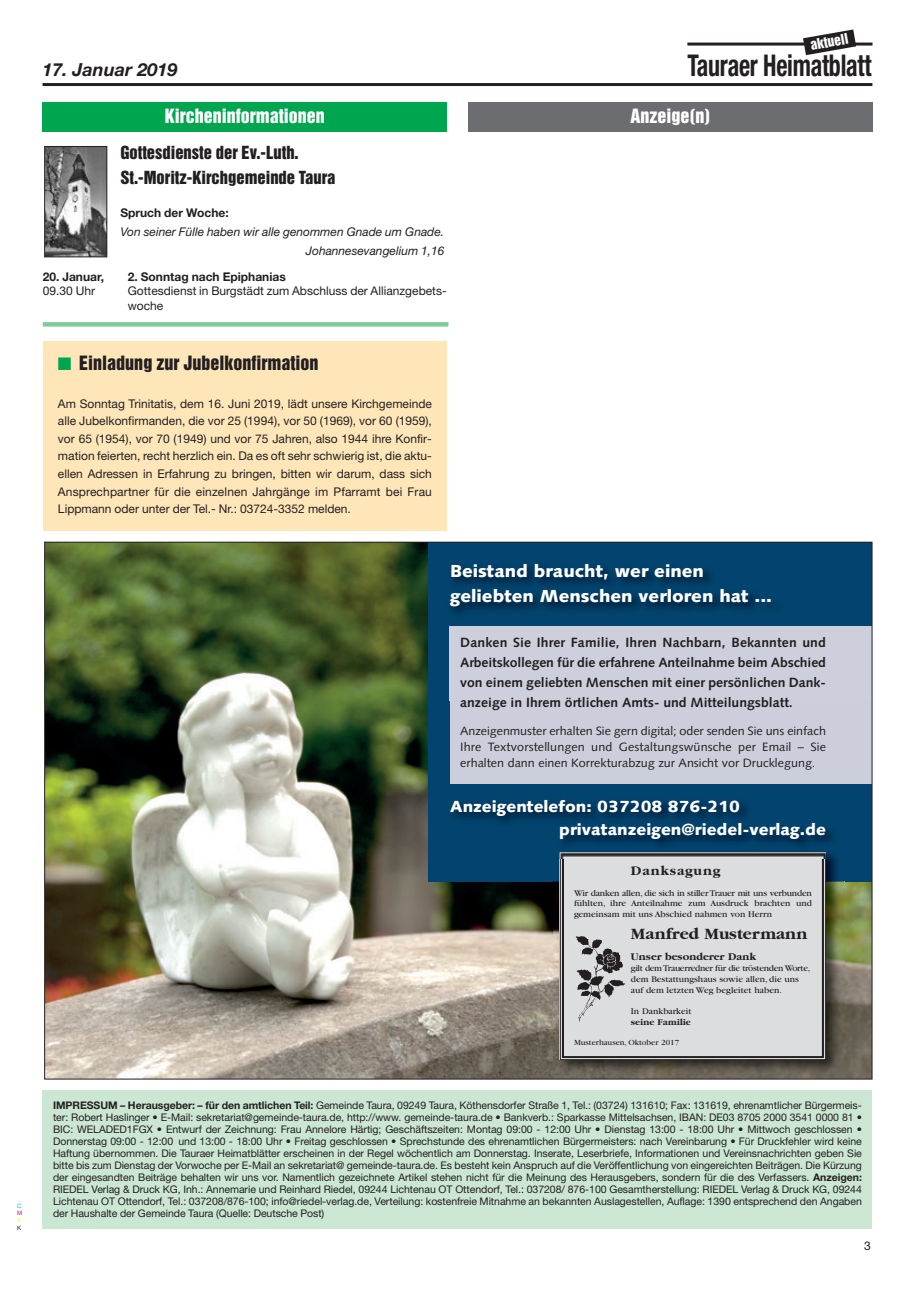
<style>
.page{position:relative;width:915px;height:1293px;background:#fff}
.page>*{position:absolute;margin:0;border:0;box-sizing:border-box;transform-origin:0 0}
.t1{font:700 condensed 30px "Helvetica Neue";letter-spacing:-.01em;color:#231f20;scale:.8 1}
.t2{font:18px "Helvetica Inserat";color:#fff}
.t3{font:18px "Helvetica Inserat";color:#231f20}
.t4{font:italic 700 18px "Helvetica Neue";color:#231f20}
.t5{font:900 17.4px/24.9px "Syntax";color:#fff;scale:1.04 1}
.t6{font:16.5px/24.3px "Helvetica Inserat";color:#231f20}
.t7{font:700 16.35px "Garamond";color:#231f20;scale:1.04 1}
.t8{font:900 16.05px/23.2px "Syntax";color:#fff;scale:1.04 1}
.t9{font:700 13.5px "Garamond";letter-spacing:.055em;color:#231f20;scale:1.04 1}
.t10{font:13.5px "Helvetica Inserat";color:#fff}
.t11{font:700 13.35px/20.1px "Syntax";color:#231f20;text-align:justify;scale:1.04 1}
.t12{font:12px/17.5px "Helvetica Neue";color:#231f20}
.t13{font:12px/16px "Syntax";color:#231f20;text-align:justify;scale:1.04 1}
.t14{font:italic 12px/18.9px "Helvetica Neue";color:#231f20;text-align:right}
.t15{font:700 12px "Helvetica Neue";color:#231f20}
.t16{font:700 10.65px "Garamond";color:#231f20;scale:1.04 1}
.t17{font:10.5px/12px "Helvetica Neue";letter-spacing:-.005em;color:#231f20;text-align:justify}
.t18{font:9.15px/10.8px "Garamond";color:#231f20;text-align:justify;scale:1.04 1}
.t19{font:700 9.15px "Garamond";color:#231f20;scale:1.04 1}
.t20{font:8.25px "Garamond";color:#231f20;scale:1.04 1}
.t21{font:6px "Helvetica Neue";color:#00aeef}
.t22{font:6px "Helvetica Neue";color:#ed028c}
.t23{font:6px "Helvetica Neue";color:#fff101}
.t24{font:6px "Helvetica Neue";color:#231f20}
.s1{color:#00a54f}
.s2{font-weight:700}
</style>
<div class="page">
<hr style="left:43px;top:83px;width:829px;height:3px;background:#231f20">
<hr style="left:687px;top:43px;width:185px;height:3px;background:#231f20">
<svg style="left:802px;top:29px;width:53px;height:26px"></svg>
<div style="left:43px;top:102px;width:404px;height:30px;background:#00a54f"></div>
<img style="left:46px;top:148px;width:59px;height:107px">
<div style="left:44px;top:146px;width:63px;height:111px;border:1px solid #231f20"></div>
<div style="left:468px;top:102px;width:404px;height:30px;background:#6c6d70"></div>
<div style="left:43px;top:341px;width:404px;height:190px;background:#fee6b9"></div>
<div style="left:43px;top:322px;width:405px;height:5px;background:#80ca9c"></div>
<div style="left:43px;top:1090px;width:829px;height:139px;background:#cbe6d3"></div>
<img style="left:46px;top:544px;width:824px;height:533px">
<div style="left:428px;top:542px;width:443px;height:339px;background:#02446f"></div>
<img style="left:553px;top:858px;width:290px;height:219px">
<div style="left:563px;top:856px;width:258px;height:200px;background:#dcdddf"></div>
<div style="left:559px;top:852px;width:266px;height:208px;border:1px solid #231f20"></div>
<div style="left:562px;top:854px;width:261px;height:204px;border:2px solid #231f20"></div>
<img style="left:576px;top:936px;width:49px;height:85px">
<div style="left:450px;top:626px;width:421px;height:157px;background:#cccedc"></div>
<img style="left:449px;top:567px;width:325px;height:133px">
<img style="left:450px;top:626px;width:324px;height:74px">
<img style="left:453px;top:802px;width:383px;height:56px">
<img style="left:559px;top:852px;width:266px;height:6px">
<p class="t10" style="left:809px;top:40px;width:40px;rotate:-10deg">aktuell</p>
<h2 class="t4" style="left:43px;top:63px;width:136px">17. Januar 2019</h2>
<h1 class="t1" style="left:687px;top:54px;width:231px">Tauraer Heimatblatt</h1>
<h2 class="t2" style="left:165px;top:109px;width:162px">Kircheninformationen</h2>
<h3 class="t6" style="left:120px;top:141px;width:216px">Gottesdienste der Ev.-Luth.<br>St.-Moritz-Kirchgemeinde Taura</h3>
<p class="t15" style="left:120px;top:209px;width:110px">Spruch der Woche:</p>
<p class="t14" style="left:120px;top:223px;width:325px">Von seiner Fülle haben wir alle genommen Gnade um Gnade.<br>Johannesevangelium 1,16</p>
<p class="t15" style="left:43px;top:272px;width:63px">20. Januar,</p>
<p class="t15" style="left:128px;top:272px;width:159px">2. Sonntag nach Epiphanias</p>
<p class="t12" style="left:43px;top:283px;width:54px">09.30 Uhr</p>
<p class="t12" style="left:128px;top:285px;width:320px;line-height:14.4px">Gottesdienst in Burgstädt zum Abschluss der Allianzgebets&shy;woche</p>
<h2 class="t3" style="left:58px;top:356px;width:262px"><span class="s1">■</span> Einladung zur Jubelkonfirmation</h2>
<p class="t12" style="left:58px;top:396px;width:375px;text-align:justify">Am Sonntag Trinitatis, dem 16. Juni 2019, lädt unsere Kirchgemeinde alle Jubelkonfirmanden, die vor 25 (1994), vor 50 (1969), vor 60 (1959), vor 65 (1954), vor 70 (1949) und vor 75 Jahren, also 1944 ihre Konfir&shy;mation feierten, recht herzlich ein. Da es oft sehr schwierig ist, die aktu&shy;ellen Adressen in Erfahrung zu bringen, bitten wir darum, dass sich Ansprechpartner für die einzelnen Jahrgänge im Pfarramt bei Frau Lippmann oder unter der Tel.- Nr.: 03724-3352 melden.</p>
<h2 class="t2" style="left:630px;top:109px;width:81px">Anzeige(n)</h2>
<h3 class="t5" style="left:450px;top:560px;width:311px">Beistand braucht, wer einen geliebten Menschen verloren hat ...</h3>
<p class="t11" style="left:460px;top:633px;width:353px">Danken Sie Ihrer Familie, Ihren Nachbarn, Bekannten und Arbeitskollegen für die erfahrene Anteilnahme beim Abschied von einem geliebten Menschen mit einer persönlichen Dank&shy;anzeige in Ihrem örtlichen Amts- und Mitteilungsblatt.</p>
<p class="t13" style="left:460px;top:724px;width:353px">Anzeigenmuster erhalten Sie gern digital; oder senden Sie uns einfach Ihre Textvorstellungen und Gestaltungswünsche per Email – Sie erhalten dann einen Korrekturabzug zur Ansicht vor Drucklegung.</p>
<h3 class="t8" style="left:559px;top:796px;width:258px;text-indent:-109px">Anzeigentelefon: 037208 876-210 privatanzeigen@riedel-verlag.de</h3>
<p class="t9" style="left:630px;top:865px;width:87px">Danksagung</p>
<p class="t18" style="left:574px;top:888px;width:230px">Wir danken allen, die sich in stiller Trauer mit uns verbunden fühlten, ihre Anteilnahme zum Ausdruck brachten und gemeinsam mit uns Abschied nahmen von Herrn</p>
<h3 class="t7" style="left:630px;top:927px;width:171px">Manfred Mustermann</h3>
<p class="t16" style="left:630px;top:953px;width:122px">Unser besonderer Dank</p>
<p class="t18" style="left:630px;top:963px;width:174px;text-align:left">gilt dem Trauerredner für die tröstenden Worte, dem Bestattungshaus sowie allen, die uns auf dem letzten Weg begleitet haben.</p>
<p class="t18" style="left:630px;top:1007px;width:60px">In Dankbarkeit</p>
<p class="t19" style="left:630px;top:1018px;width:59px">seine Familie</p>
<p class="t20" style="left:574px;top:1039px;width:103px">Musterhausen, Oktober 2017</p>
<p class="t21" style="left:17px;top:1203px;width:6px">C</p>
<p class="t22" style="left:17px;top:1211px;width:7px">M</p>
<p class="t23" style="left:17px;top:1218px;width:5px">Y</p>
<p class="t24" style="left:17px;top:1225px;width:6px">K</p>
<p class="t17" style="left:53px;top:1100px;width:810px"><span class="s2">IMPRESSUM – Herausgeber: – für den amtlichen Teil:</span> Gemeinde Taura, 09249 Taura, Köthensdorfer Straße 1, Tel.: (03724) 131610; Fax: 131619, ehrenamtlicher Bürgermeis&shy;ter: Robert Haslinger • E-Mail: sekretariat@gemeinde-taura.de, http://www. gemeinde-taura.de • Bankverb.: Sparkasse Mittelsachsen, IBAN: DE03 8705 2000 3541 0000 81 • BIC: WELADED1FGX • Entwurf der Zeichnung: Frau Annelore Härtig; Geschäftszeiten: Montag 09:00 - 12:00 Uhr • Dienstag 13:00 - 18:00 Uhr • Mittwoch geschlossen • Donnerstag 09:00 - 12:00 und 13:00 - 18:00 Uhr • Freitag geschlossen • Sprechstunde des ehrenamtlichen Bürgermeisters: nach Vereinbarung • Für Druckfehler wird keine Haftung übernommen. Die Tauraer Heimatblätter erscheinen in der Regel wöchentlich am Donnerstag. Inserate, Leserbriefe, Informationen und Vereinsnachrichten geben Sie bitte bis zum Dienstag der Vorwoche per E-Mail an sekretariat@ gemeinde-taura.de. Es besteht kein Anspruch auf die Veröffent lichung von eingereichten Beiträgen. Die Kürzung der eingesandten Beiträge behalten wir uns vor. Namentlich gezeichnete Artikel stehen nicht für die Meinung des Herausgebers, sondern für die des Verfassers. <span class="s2">Anzeigen:<br></span>RIEDEL Verlag &amp; Druck KG, Inh.: Annemarie und Reinhard Riedel, 09244 Lichtenau OT Ottendorf, Tel.: 037208/ 876-100 Gesamt herstellung: RIEDEL Verlag &amp; Druck KG, 09244<br>Lichtenau OT Ottendorf, Tel.: 037208/876-100; info@riedel-verlag.de, Verteilung: kostenfreie Mitnahme an bekannten Auslagestellen, Auflage: 1390 entsprechend den Angaben der Haushalte der Gemeinde Taura (Quelle: Deutsche Post)</p>
<p class="t12" style="left:863px;top:1238px;width:8px">3</p>
</div>
